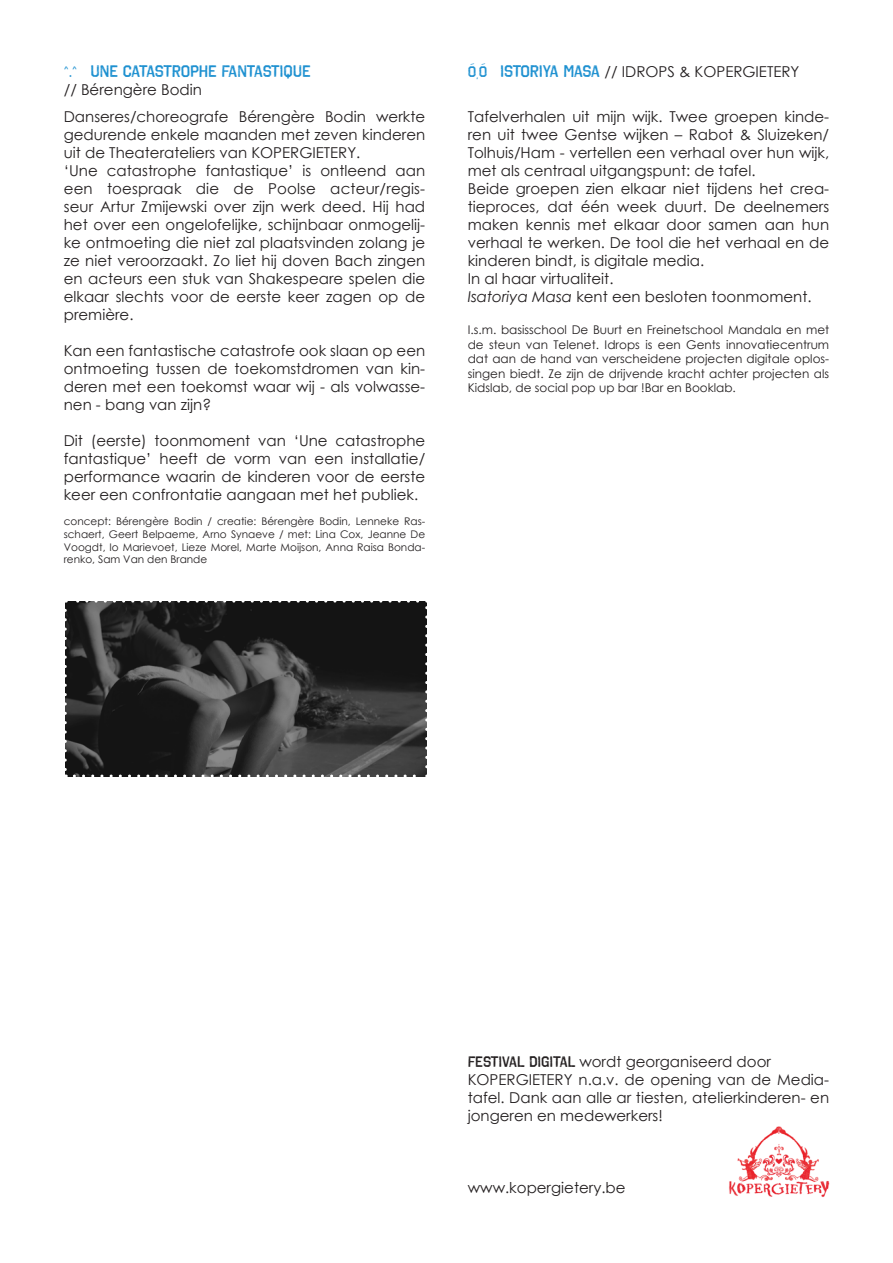
<style>
.page{position:relative;width:893px;height:1263px;background:#fff}
.page>*{position:absolute;margin:0;border:0;box-sizing:border-box;transform-origin:0 0}
.t1{font:700 16.5px "Octin Vintage A Rg";color:#1d90d0}
.t2{font:15px/18px "Century Gothic";color:#231f20}
.t3{font:12px/14.4px "Century Gothic";color:#231f20;text-align:justify}
.t4{font:10.5px/12.6px "Century Gothic";color:#231f20;text-align:justify}
.s1{font-size:15px}
.s2{font-style:italic}
.s3{font-family:"Octin Vintage A Rg";font-weight:700}
</style>
<div class="page">
<img style="left:65px;top:601px;width:362px;height:175px">
<svg style="left:65px;top:610px;width:2px;height:166px"></svg>
<svg style="left:74px;top:774px;width:353px;height:3px"></svg>
<svg style="left:425px;top:601px;width:2px;height:166px"></svg>
<svg style="left:65px;top:601px;width:353px;height:2px"></svg>
<img style="left:729px;top:1126px;width:101px;height:71px">
<p class="t1" style="left:64px;top:61px;width:248px"><span class="s1">^.^</span> UNE CATASTROPHE FANTASTIQUE</p>
<p class="t2" style="left:64px;top:76px;width:363px;line-height:27px">// Bérengère Bodin<br>Danseres/choreografe Bérengère Bodin werkte</p>
<p class="t2" style="left:64px;top:125px;width:363px">gedurende enkele maanden met zeven kinderen uit de Theaterateliers van KOPERGIETERY.<br>‘Une catastrophe fantastique’ is ontleend aan een toespraak die de Poolse acteur/regis&shy;seur Artur Zmijewski over zijn werk deed. Hij had het over een ongelofelijke, schijnbaar onmogelij&shy;ke ontmoeting die niet zal plaatsvinden zolang je ze niet veroorzaakt. Zo liet hij doven Bach zingen en acteurs een stuk van Shakespeare spelen die elkaar slechts voor de eerste keer zagen op de première.</p>
<p class="t2" style="left:64px;top:341px;width:363px;text-align:justify">Kan een fantastische catastrofe ook slaan op een ontmoeting tussen de toekomstdromen van kin&shy;deren met een toekomst waar wij - als volwasse&shy;nen - bang van zijn?</p>
<p class="t2" style="left:64px;top:431px;width:363px;text-align:justify">Dit (eerste) toonmoment van ‘Une catastrophe fantastique’ heeft de vorm van een installatie/ performance waarin de kinderen voor de eerste keer een confrontatie aangaan met het publiek.</p>
<p class="t4" style="left:64px;top:515px;width:363px">concept: Bérengère Bodin / creatie: Bérengère Bodin, Lenneke Ras&shy;schaert, Geert Belpaeme, Arno Synaeve / met: Lina Cox, Jeanne De Voogdt, Io Marievoet, Lieze Morel, Marte Moijson, Anna Raisa Bonda&shy;renko, Sam Van den Brande</p>
<p class="t1" style="left:468px;top:61px;width:46px"><span class="s1">Ó¸Ó</span> ISTORIYA</p>
<p class="t1" style="left:563px;top:61px;width:21px">MASA</p>
<p class="t2" style="left:605px;top:62px;width:196px">// IDROPS &amp; KOPERGIETERY</p>
<p class="t2" style="left:468px;top:107px;width:363px">Tafelverhalen uit mijn wijk. Twee groepen kinde&shy;ren uit twee Gentse wijken – Rabot &amp; Sluizeken/ Tolhuis/Ham - vertellen een verhaal over hun wijk, met als centraal uitgangspunt: de tafel.<br>Beide groepen zien elkaar niet tijdens het crea&shy;tieproces, dat één week duurt. De deelnemers maken kennis met elkaar door samen aan hun verhaal te werken. De tool die het verhaal en de kinderen bindt, is digitale media.<br>In al haar virtualiteit.<br><span class="s2">Isatoriya Masa</span> kent een besloten toonmoment.</p>
<p class="t3" style="left:468px;top:323px;width:363px">I.s.m. basisschool De Buurt en Freinetschool Mandala en met de steun van Telenet. Idrops is een Gents innovatiecentrum dat aan de hand van verscheidene projecten digitale oplos&shy;singen biedt. Ze zijn de drijvende kracht achter projecten als Kidslab, de social pop up bar !Bar en Booklab.</p>
<p class="t2" style="left:468px;top:1052px;width:363px"><span class="s3">FESTIVAL DIGITAL</span> wordt georganiseerd door KOPERGIETERY n.a.v. de opening van de Media&shy;tafel. Dank aan alle ar tiesten, atelierkinderen- en jongeren en medewerkers!</p>
<p class="t2" style="left:468px;top:1178px;width:159px">www.kopergietery.be</p>
</div>
